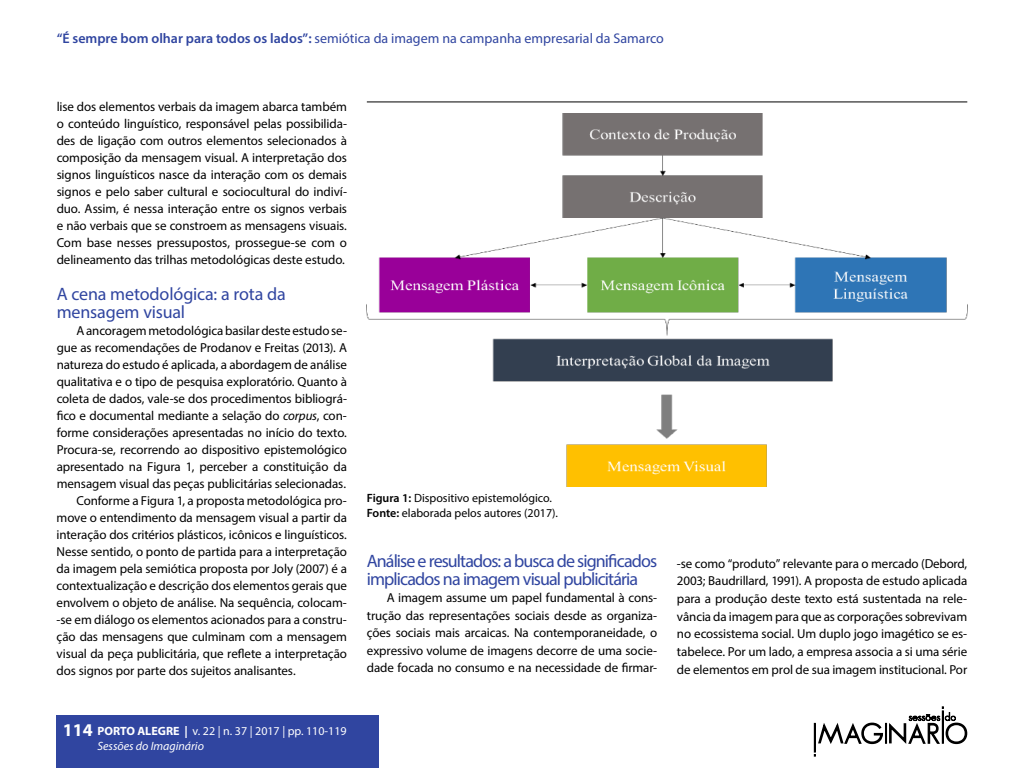
<style>
.page{position:relative;width:1024px;height:768px;background:#fff}
.page>*{position:absolute;margin:0;border:0;box-sizing:border-box;transform-origin:0 0}
.t1{font:18px/18px "Myriad Pro";letter-spacing:-.05em;color:#3045a0}
.t2{font:18px/18px "Myriad Pro";letter-spacing:-.01em;color:#3045a0}
.t3{font:700 18px "Myriad Pro";color:#fff}
.t4{font:14px "Myriad Pro";color:#3045a0}
.t5{font:13px/17px "Myriad Pro";letter-spacing:-.01em;color:#000;text-align:justify}
.t6{font:12px/15px "Myriad Pro";color:#000}
.t7{font:12px/15px "Myriad Pro";color:#fff}
.s1{font-weight:600}
.s2{font-style:italic}
.s3{font-weight:700}
</style>
<div class="page">
<div style="left:57px;top:715px;width:322px;height:53px;background:#3045a0"></div>
<svg style="left:814px;top:706px;width:154px;height:51px"></svg>
<hr style="left:367px;top:101px;width:600px;height:1px;background:#000">
<img style="left:367px;top:113px;width:600px;height:374px">
<p class="t4" style="left:57px;top:30px;width:609px"><span class="s1">“É sempre bom olhar para todos os lados”:</span> semiótica da imagem na campanha empresarial da Samarco</p>
<p class="t5" style="left:57px;top:98px;width:292px">lise dos elementos verbais da imagem abarca também o conteúdo linguístico, responsável pelas possibilida&shy;des de ligação com outros elementos selecionados à composição da mensagem visual. A interpretação dos signos linguísticos nasce da interação com os demais signos e pelo saber cultural e sociocultural do indiví&shy;duo. Assim, é nessa interação entre os signos verbais e não verbais que se constroem as mensagens visuais.<br>Com base nesses pressupostos, prossegue-se com o delineamento das trilhas metodológicas deste estudo.</p>
<h1 class="t2" style="left:57px;top:285px;width:231px">A cena metodológica: a rota da mensagem visual</h1>
<p class="t5" style="left:77px;top:322px;width:272px">A ancoragem metodológica basilar deste estudo se-</p>
<p class="t5" style="left:57px;top:339px;width:292px">gue as recomendações de Prodanov e Freitas (2013). A</p>
<p class="t5" style="left:57px;top:356px;width:292px">natureza do estudo é aplicada, a abordagem de análise</p>
<p class="t5" style="left:57px;top:373px;width:292px">qualitativa e o tipo de pesquisa exploratório. Quanto à</p>
<p class="t5" style="left:57px;top:390px;width:292px">coleta de dados, vale-se dos procedimentos bibliográ-</p>
<p class="t5" style="left:57px;top:407px;width:292px">fico e documental mediante a selação do <span class="s2">corpus</span>, con-</p>
<p class="t5" style="left:57px;top:424px;width:292px">forme considerações apresentadas no início do texto.</p>
<p class="t5" style="left:57px;top:441px;width:292px">Procura-se, recorrendo ao dispositivo epistemológico</p>
<p class="t5" style="left:57px;top:458px;width:292px">apresentado na Figura 1, perceber a constituição da</p>
<p class="t5" style="left:57px;top:475px;width:291px">mensagem visual das peças publicitárias selecionadas.</p>
<p class="t5" style="left:77px;top:492px;width:272px">Conforme a Figura 1, a proposta metodológica pro-</p>
<p class="t5" style="left:57px;top:509px;width:292px">move o entendimento da mensagem visual a partir da</p>
<p class="t5" style="left:57px;top:526px;width:292px">interação dos critérios plásticos, icônicos e linguísticos.</p>
<p class="t5" style="left:57px;top:543px;width:292px">Nesse sentido, o ponto de partida para a interpretação</p>
<p class="t5" style="left:57px;top:560px;width:292px">da imagem pela semiótica proposta por Joly (2007) é a</p>
<p class="t5" style="left:57px;top:577px;width:292px">contextualização e descrição dos elementos gerais que</p>
<p class="t5" style="left:57px;top:594px;width:292px">envolvem o objeto de análise. Na sequência, colocam-</p>
<p class="t5" style="left:57px;top:611px;width:292px">-se em diálogo os elementos acionados para a constru-</p>
<p class="t5" style="left:57px;top:628px;width:292px">ção das mensagens que culminam com a mensagem</p>
<p class="t5" style="left:57px;top:645px;width:292px">visual da peça publicitária, que reflete a interpretação</p>
<p class="t5" style="left:57px;top:662px;width:241px">dos signos por parte dos sujeitos analisantes.</p>
<h1 class="t3" style="left:63px;top:718px;width:31px">114</h1>
<p class="t7" style="left:97px;top:724px;width:251px"><span class="s3">PORTO ALEGRE |</span> v. 22 | n. 37 | 2017 | pp. 110-119<br><span class="s2">Sessões do Imaginário</span></p>
<p class="t6" style="left:367px;top:490px;width:193px"><span class="s1">Figura 1:</span> Dispositivo epistemológico.<br><span class="s1">Fonte:</span> elaborada pelos autores (2017).</p>
<h1 class="t1" style="left:367px;top:552px;width:292px">Análise e resultados: a busca de significados implicados na imagem visual publicitária</h1>
<p class="t5" style="left:367px;top:589px;width:292px;line-height:17.5px;text-indent:20px">A imagem assume um papel fundamental à cons&shy;trução das representações sociais desde as organiza&shy;ções sociais mais arcaicas. Na contemporaneidade, o expressivo volume de imagens decorre de uma socie&shy;dade focada no consumo e na necessidade de firmar-</p>
<p class="t5" style="left:677px;top:554px;width:292px;line-height:17.8px">-se como “produto” relevante para o mercado (Debord, 2003; Baudrillard, 1991). A proposta de estudo aplicada para a produção deste texto está sustentada na rele&shy;vância da imagem para que as corporações sobrevivam no ecossistema social. Um duplo jogo imagético se es&shy;tabelece. Por um lado, a empresa associa a si uma série de elementos em prol de sua imagem institucional. Por</p>
</div>
